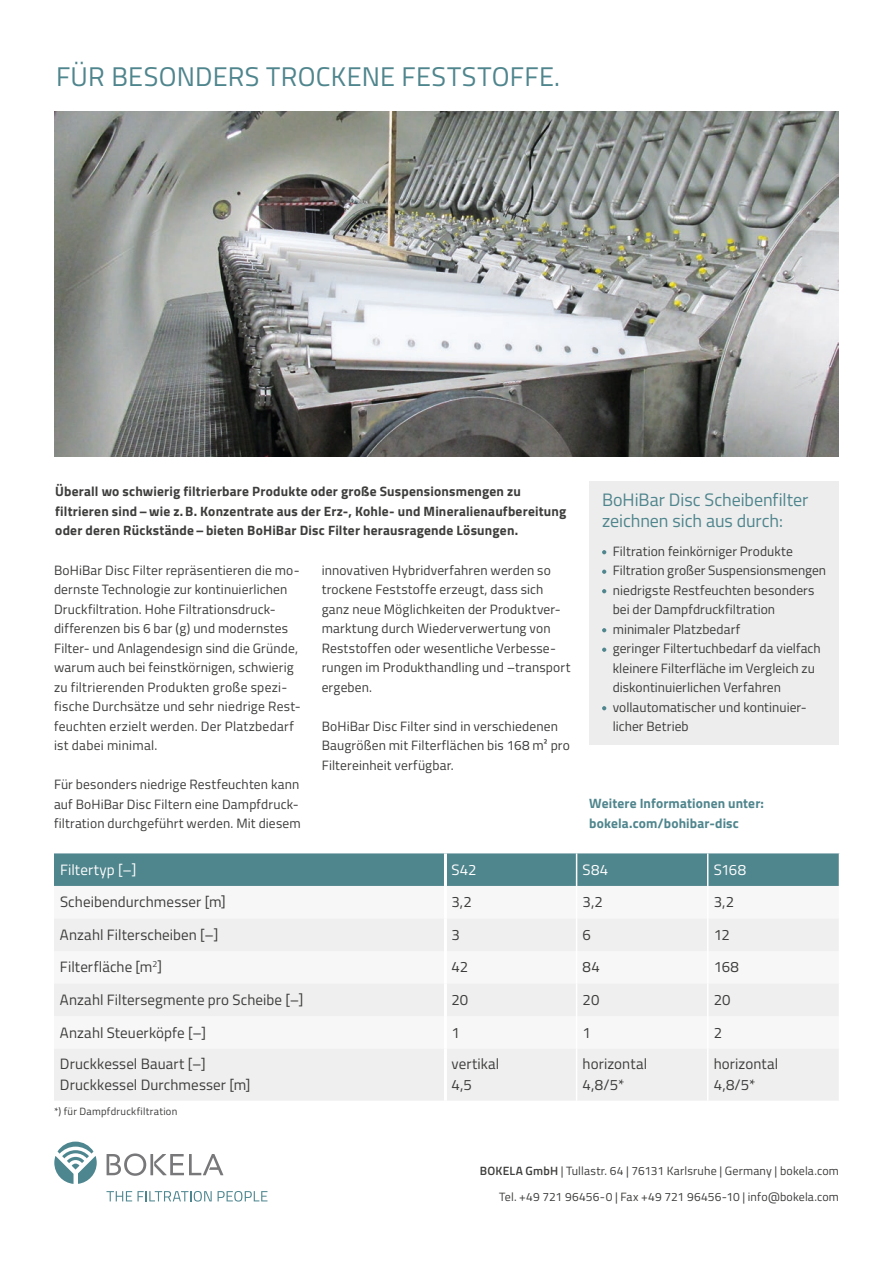
<style>
.page{position:relative;width:893px;height:1263px;background:#fff}
.page>*{position:absolute;margin:0;border:0;box-sizing:border-box;transform-origin:0 0}
.t1{font:27px "Titillium Web";letter-spacing:.015em;color:#4f858d}
.t2{font:18px/21px "Titillium Web";letter-spacing:-.005em;color:#4f858d}
.t3{font:15px/21px "Titillium Web";letter-spacing:.005em;color:#3d3d3c}
.t4{font:15px "Titillium Web";letter-spacing:.01em;color:#fff}
.t5{font:13.5px/19.5px "Titillium Web";letter-spacing:.01em;color:#3d3d3c}
.t6{font:700 13.5px/19.5px "Titillium Web";letter-spacing:.015em;color:#3d3d3c}
.t7{font:700 13.5px/19.5px "Titillium Web";letter-spacing:.01em;color:#4f858d}
.t8{font:12px "Titillium Web";letter-spacing:.01em;color:#3d3d3c}
.t9{font:10.5px "Titillium Web";letter-spacing:.025em;color:#3d3d3c}
.s1{font-weight:600}
</style>
<div class="page">
<img style="left:54px;top:111px;width:785px;height:345px">
<div style="left:589px;top:481px;width:250px;height:263px;background:#ededed"></div>
<svg style="left:602px;top:550px;width:4px;height:4px"></svg>
<svg style="left:602px;top:570px;width:4px;height:4px"></svg>
<svg style="left:602px;top:589px;width:4px;height:4px"></svg>
<svg style="left:602px;top:628px;width:4px;height:4px"></svg>
<svg style="left:602px;top:648px;width:4px;height:4px"></svg>
<svg style="left:602px;top:706px;width:4px;height:4px"></svg>
<div style="left:54px;top:853px;width:785px;height:33px;background:#4f858d"></div>
<div style="left:54px;top:918px;width:785px;height:183px;background:#efefef"></div>
<hr style="left:444px;top:918px;width:3px;height:33px;background:#fff">
<hr style="left:444px;top:951px;width:3px;height:32px;background:#fff">
<hr style="left:444px;top:983px;width:3px;height:33px;background:#fff">
<hr style="left:444px;top:1016px;width:3px;height:32px;background:#fff">
<hr style="left:444px;top:1048px;width:3px;height:53px;background:#fff">
<hr style="left:444px;top:853px;width:3px;height:33px;background:#fff">
<hr style="left:576px;top:853px;width:1px;height:33px;background:#fff">
<hr style="left:576px;top:918px;width:1px;height:33px;background:#fff">
<hr style="left:576px;top:951px;width:1px;height:32px;background:#fff">
<hr style="left:576px;top:983px;width:1px;height:33px;background:#fff">
<hr style="left:576px;top:1016px;width:1px;height:32px;background:#fff">
<hr style="left:576px;top:1048px;width:1px;height:53px;background:#fff">
<hr style="left:707px;top:853px;width:1px;height:33px;background:#fff">
<hr style="left:707px;top:918px;width:1px;height:33px;background:#fff">
<hr style="left:707px;top:951px;width:1px;height:32px;background:#fff">
<hr style="left:707px;top:983px;width:1px;height:33px;background:#fff">
<hr style="left:707px;top:1016px;width:1px;height:32px;background:#fff">
<hr style="left:707px;top:1048px;width:1px;height:53px;background:#fff">
<svg style="left:54px;top:1141px;width:43px;height:43px"></svg>
<svg style="left:107px;top:1153px;width:39px;height:23px"></svg>
<hr style="left:150px;top:1154px;width:3px;height:21px;background:#78787b">
<svg style="left:154px;top:1154px;width:69px;height:21px"></svg>
<svg style="left:106px;top:1191px;width:106px;height:10px"></svg>
<svg style="left:218px;top:1191px;width:49px;height:10px"></svg>
<h1 class="t1" style="left:56px;top:56px;width:505px">FÜR BESONDERS TROCKENE FESTSTOFFE.</h1>
<p class="t6" style="left:55px;top:481px;width:513px">Überall wo schwierig filtrierbare Produkte oder große Suspensionsmengen zu filtrieren sind–wie z.B. Konzentrate aus der Erz-, Kohle- und Mineralienaufbereitung oder deren Rückstände–bieten BoHiBar Disc Filter herausragende Lösungen.</p>
<h2 class="t2" style="left:602px;top:489px;width:208px">BoHiBar Disc Scheibenfilter zeichnen sich aus durch:</h2>
<p class="t5" style="left:613px;top:541px;width:215px">Filtration feinkörniger Produkte<br>Filtration großer Suspensionsmengen niedrigste Restfeuchten besonders bei der Dampfdruckfiltration minimaler Platzbedarf<br>geringer Filtertuchbedarf da vielfach kleinere Filterfläche im Vergleich zu diskontinuierlichen Verfahren vollautomatischer und kontinuier&shy;licher Betrieb</p>
<p class="t5" style="left:322px;top:560px;width:250px">innovativen Hybridverfahren werden so trockene Feststoffe erzeugt, dass sich ganz neue Möglichkeiten der Produktver&shy;marktung durch Wiederverwertung von Reststoffen oder wesentliche Verbesse&shy;rungen im Produkthandling und –transport ergeben.</p>
<p class="t5" style="left:322px;top:716px;width:250px">BoHiBar Disc Filter sind in verschiedenen<br>Baugrößen mit Filterflächen bis 168 m² pro<br>Filtereinheit verfügbar.</p>
<p class="t5" style="left:54px;top:560px;width:248px">BoHiBar Disc Filter repräsentieren die mo&shy;dernste Technologie zur kontinuierlichen Druckfiltration. Hohe Filtrationsdruck&shy;differenzen bis 6 bar (g) und modernstes Filter- und Anlagendesign sind die Gründe, warum auch bei feinstkörnigen, schwierig zu filtrierenden Produkten große spezi&shy;fische Durchsätze und sehr niedrige Rest&shy;feuchten erzielt werden. Der Platzbedarf ist dabei minimal.</p>
<p class="t5" style="left:54px;top:774px;width:248px">Für besonders niedrige Restfeuchten kann auf BoHiBar Disc Filtern eine Dampfdruck&shy;filtration durchgeführt werden. Mit diesem</p>
<p class="t7" style="left:589px;top:793px;width:176px">Weitere Informationen unter: bokela.com/bohibar-disc</p>
<p class="t4" style="left:60px;top:859px;width:78px">Filtertyp [–]</p>
<p class="t4" style="left:451px;top:859px;width:27px">S42</p>
<p class="t4" style="left:583px;top:859px;width:27px">S84</p>
<p class="t4" style="left:714px;top:859px;width:34px">S168</p>
<p class="t3" style="left:60px;top:891px;width:167px">Scheibendurchmesser [m]</p>
<p class="t3" style="left:451px;top:891px;width:22px">3,2</p>
<p class="t3" style="left:583px;top:891px;width:22px">3,2</p>
<p class="t3" style="left:714px;top:891px;width:22px">3,2</p>
<p class="t3" style="left:60px;top:923px;width:160px">Anzahl Filterscheiben [–]</p>
<p class="t3" style="left:451px;top:923px;width:10px">3</p>
<p class="t3" style="left:583px;top:923px;width:10px">6</p>
<p class="t3" style="left:714px;top:923px;width:18px">12</p>
<p class="t3" style="left:60px;top:956px;width:104px">Filterfläche [m<sup>2</sup>]</p>
<p class="t3" style="left:451px;top:956px;width:18px">42</p>
<p class="t3" style="left:583px;top:956px;width:19px">84</p>
<p class="t3" style="left:714px;top:956px;width:27px">168</p>
<p class="t3" style="left:60px;top:988px;width:245px">Anzahl Filtersegmente pro Scheibe [–]</p>
<p class="t3" style="left:451px;top:988px;width:18px">20</p>
<p class="t3" style="left:583px;top:988px;width:18px">20</p>
<p class="t3" style="left:714px;top:988px;width:18px">20</p>
<p class="t3" style="left:60px;top:1021px;width:148px">Anzahl Steuerköpfe [–]</p>
<p class="t3" style="left:451px;top:1021px;width:10px">1</p>
<p class="t3" style="left:583px;top:1021px;width:10px">1</p>
<p class="t3" style="left:714px;top:1021px;width:10px">2</p>
<p class="t3" style="left:60px;top:1053px;width:192px">Druckkessel Bauart [–]<br>Druckkessel Durchmesser [m]</p>
<p class="t3" style="left:451px;top:1053px;width:49px">vertikal<br>4,5</p>
<p class="t3" style="left:583px;top:1053px;width:66px">horizontal<br>4,8/5*</p>
<p class="t3" style="left:714px;top:1053px;width:66px">horizontal<br>4,8/5*</p>
<p class="t9" style="left:54px;top:1104px;width:125px">*) für Dampfdruckfiltration</p>
<p class="t8" style="left:480px;top:1162px;width:360px"><span class="s1">BOKELA GmbH</span> | Tullastr. 64 | 76131 Karlsruhe | Germany | bokela.com</p>
<p class="t8" style="left:499px;top:1188px;width:341px">Tel. +49 721 96456-0 | Fax +49 721 96456-10 | info@bokela.com</p>
</div>
